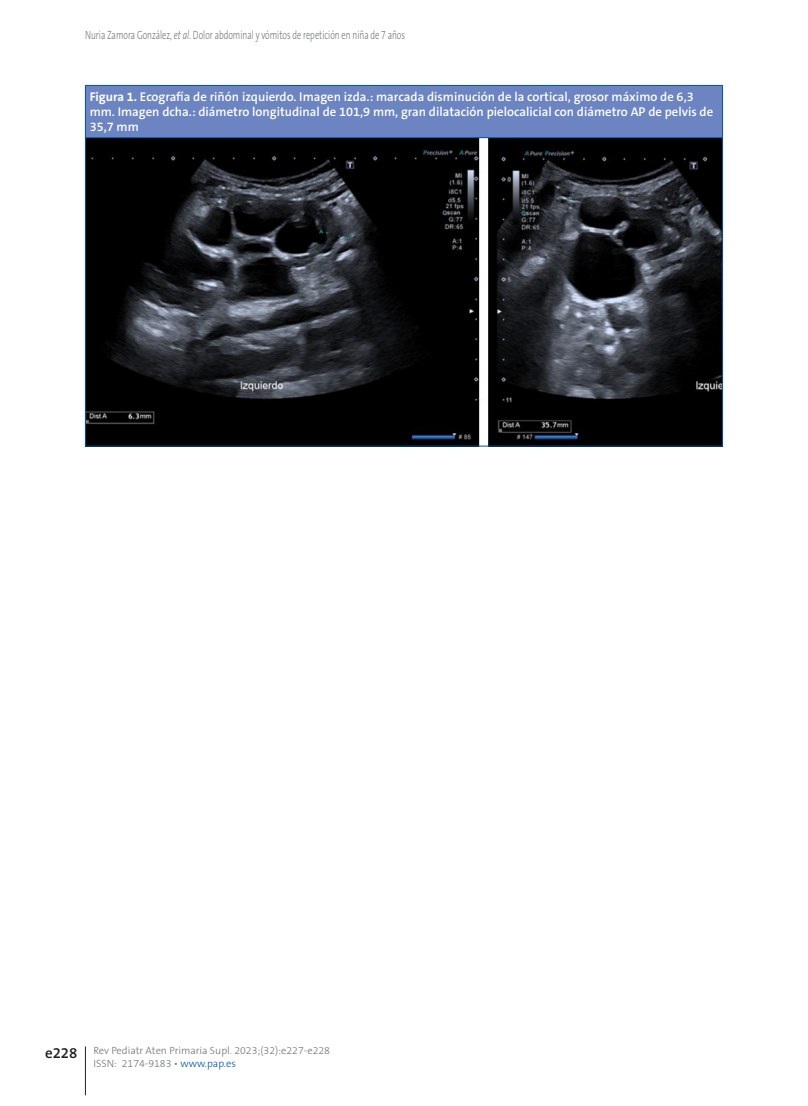
<style>
.page{position:relative;width:808px;height:1106px;background:#fff}
.page>*{position:absolute;margin:0;border:0;box-sizing:border-box;transform-origin:0 0}
.t1{font:600 15px "The Sans B Plus W6";color:#231f20}
.titulo_tabla{font:600 12.75px/15px "The Sans C5";color:#fff}
.t2{font:300 12px "The Sans B Plus W3";color:#6a747b;scale:.7 1}
.t3{font:300 10.5px "The Sans B Plus W3";color:#6a747b}
.s1{font-style:italic}
.s2{font-family:"The Sans B Plus W7";font-weight:700}
.s3{color:#0155a5}
</style>
<div class="page">
<hr style="left:85px;top:1046px;width:1px;height:49px;background:#231f20">
<img style="left:86px;top:138px;width:636px;height:308px">
<div style="left:85px;top:85px;width:637px;height:53px;background:#6c84c1"></div>
<hr style="left:85px;top:86px;width:1px;height:51px;background:#0155a5">
<hr style="left:722px;top:86px;width:1px;height:51px;background:#0155a5">
<hr style="left:85px;top:85px;width:638px;height:1px;background:#0155a5">
<hr style="left:85px;top:138px;width:1px;height:308px;background:#0155a5">
<hr style="left:722px;top:138px;width:1px;height:308px;background:#0155a5">
<hr style="left:85px;top:137px;width:638px;height:1px;background:#0155a5">
<hr style="left:85px;top:446px;width:638px;height:1px;background:#0155a5">
<p class="t2" style="left:85px;top:27px;width:459px">Nuria Zamora González, <span class="s1">et al</span>. Dolor abdominal y vómitos de repetición en niña de 7 años</p>
<p class="titulo_tabla" style="left:90px;top:90px;width:625px"><span class="s2">Figura 1.</span> Ecografía de riñón izquierdo. Imagen izda.: marcada disminución de la cortical, grosor máximo de 6,3 mm. Imagen dcha.: diámetro longitudinal de 101,9 mm, gran dilatación pielocalicial con diámetro AP de pelvis de<br>35,7 mm</p>
<p class="t1" style="left:45px;top:1042px;width:33px">e228</p>
<p class="t3" style="left:94px;top:1043px;width:238px">Rev Pediatr Aten Primaria Supl. 2023;(32):e227-e228</p>
<p class="t3" style="left:94px;top:1057px;width:144px">ISSN: 2174-9183 • <span class="s3">www.pap.es</span></p>
</div>
